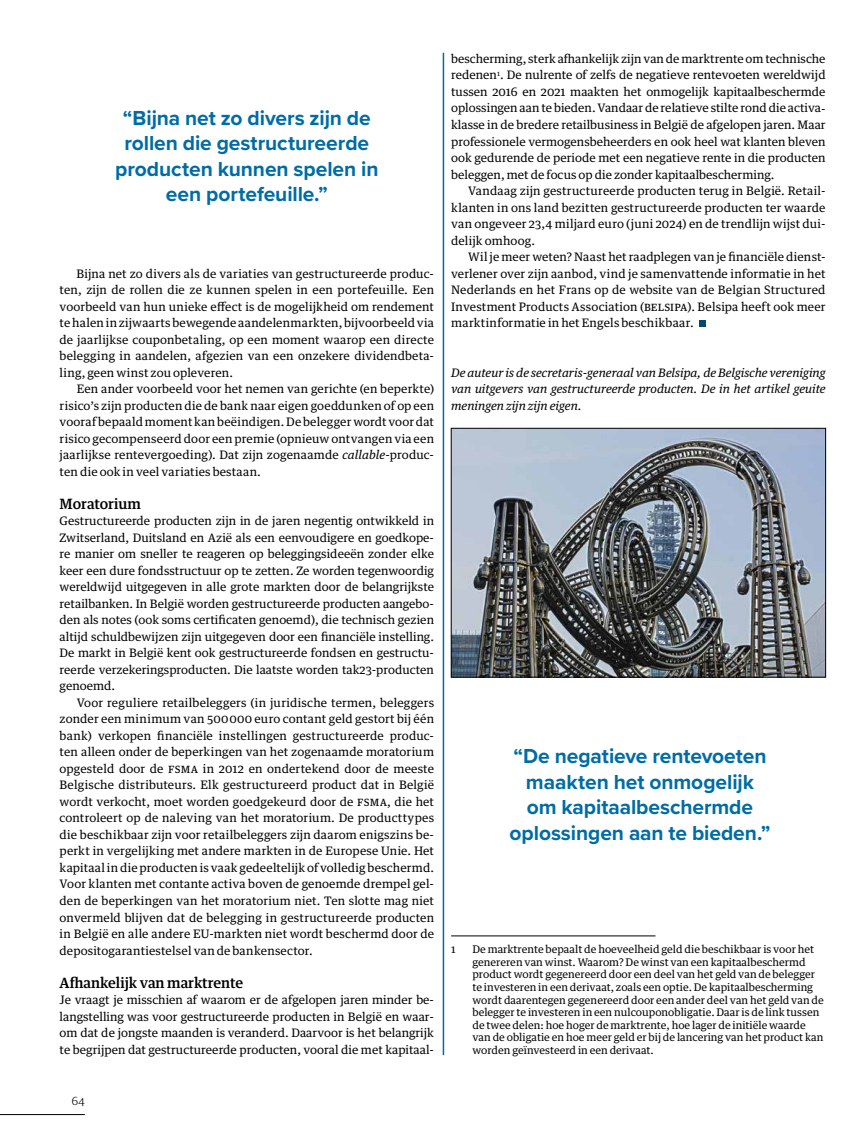
<style>
.page{position:relative;width:864px;height:1136px;background:#fff}
.page>*{position:absolute;margin:0;border:0;box-sizing:border-box;transform-origin:0 0}
.t1{font:700 21px/25.5px "Proxima Nova";letter-spacing:-.005em;color:#006ca6;text-align:center}
.t2{font:500 14.25px "Guardian Text Egyp";color:#000}
.t3{font:11.7px/16.5px "Guardian Text Egyp";color:#000;text-align:justify}
.t4{font:italic 11.7px/16.5px "Guardian Text Egyp";color:#000;text-align:justify}
.t5{font:300 11.7px "Guardian Egyp";color:#000}
.t6{font:10.5px/12.6px "Guardian Text Egyp";color:#000}
.s1{font-style:italic}
</style>
<div class="page">
<hr style="left:0;top:1114px;width:85px;height:1px;background:#000">
<div style="left:699px;top:320px;width:6px;height:7px;background:#004973"></div>
<hr style="left:442px;top:53px;width:2px;height:1001px;background:#006ca6">
<hr style="left:451px;top:935px;width:204px;height:1px;background:#000">
<img style="left:453px;top:430px;width:370px;height:245px">
<div style="left:451px;top:428px;width:374px;height:249px;border:1px solid #000"></div>
<h1 class="t1" style="left:115px;top:104px;width:265px">“Bijna net zo divers zijn de rollen die gestructureerde producten kunnen spelen in een portefeuille.”</h1>
<p class="t3" style="left:60px;top:264px;width:376px;text-indent:17px">Bijna net zo divers als de variaties van gestructureerde produc&shy;ten, zijn de rollen die ze kunnen spelen in een portefeuille. Een voorbeeld van hun unieke effect is de mogelijkheid om rendement te halen in zijwaarts bewegende aandelenmarkten, bijvoorbeeld via de jaarlijkse couponbetaling, op een moment waarop een directe belegging in aandelen, afgezien van een onzekere dividendbeta&shy;ling, geen winst zou opleveren.</p>
<p class="t3" style="left:60px;top:379px;width:376px;text-indent:17px">Een ander voorbeeld voor het nemen van gerichte (en beperkte) risico’s zijn producten die de bank naar eigen goeddunken of op een vooraf bepaald moment kan beëindigen. De belegger wordt voor dat risico gecompenseerd door een premie (opnieuw ontvangen via een jaarlijkse rentevergoeding). Dat zijn zogenaamde <span class="s1">callable</span>-produc&shy;ten die ook in veel variaties bestaan.</p>
<p class="t2" style="left:60px;top:491px;width:83px">Moratorium</p>
<p class="t3" style="left:60px;top:511px;width:376px">Gestructureerde producten zijn in de jaren negentig ontwikkeld in Zwitserland, Duitsland en Azië als een eenvoudigere en goedkope&shy;re manier om sneller te reageren op beleggingsideeën zonder elke keer een dure fondsstructuur op te zetten. Ze worden tegenwoordig wereldwijd uitgegeven in alle grote markten door de belangrijkste retailbanken. In België worden gestructureerde producten aangebo&shy;den als notes (ook soms certificaten genoemd), die technisch gezien altijd schuldbewijzen zijn uitgegeven door een financiële instelling.<br>De markt in België kent ook gestructureerde fondsen en gestructu&shy;reerde verzekeringsproducten. Die laatste worden tak23-producten genoemd.</p>
<p class="t3" style="left:60px;top:693px;width:376px;text-indent:17px">Voor reguliere retailbeleggers (in juridische termen, beleggers zonder een minimum van 500 000 euro contant geld gestort bij één bank) verkopen financiële instellingen gestructureerde produc&shy;ten alleen onder de beperkingen van het zogenaamde moratorium opgesteld door de FSMA in 2012 en ondertekend door de meeste Belgische distributeurs. Elk gestructureerd product dat in België wordt verkocht, moet worden goedgekeurd door de FSMA, die het controleert op de naleving van het moratorium. De producttypes die beschikbaar zijn voor retailbeleggers zijn daarom enigszins be&shy;perkt in vergelijking met andere markten in de Europese Unie. Het kapitaal in die producten is vaak gedeeltelijk of volledig beschermd.<br>Voor klanten met contante activa boven de genoemde drempel gel&shy;den de beperkingen van het moratorium niet. Ten slotte mag niet onvermeld blijven dat de belegging in gestructureerde producten in België en alle andere EU-markten niet wordt beschermd door de depositogarantiestelsel van de bankensector.</p>
<p class="t2" style="left:60px;top:970px;width:185px">Afhankelijk van marktrente</p>
<p class="t3" style="left:60px;top:990px;width:376px">Je vraagt je misschien af waarom er de afgelopen jaren minder be&shy;langstelling was voor gestructureerde producten in België en waar&shy;om dat de jongste maanden is veranderd. Daarvoor is het belangrijk te begrijpen dat gestructureerde producten, vooral die met kapitaal-</p>
<p class="t5" style="left:72px;top:1092px;width:14px">64</p>
<p class="t3" style="left:451px;top:49px;width:376px">bescherming, sterk afhankelijk zijn van de marktrente om technische redenen<sup>1</sup>. De nulrente of zelfs de negatieve rentevoeten wereldwijd tussen 2016 en 2021 maakten het onmogelijk kapitaalbeschermde oplossingen aan te bieden. Vandaar de relatieve stilte rond die activa&shy;klasse in de bredere retailbusiness in België de afgelopen jaren. Maar professionele vermogensbeheerders en ook heel wat klanten bleven ook gedurende de periode met een negatieve rente in die producten beleggen, met de focus op die zonder kapitaalbescherming.</p>
<p class="t3" style="left:451px;top:181px;width:376px;text-indent:17px">Vandaag zijn gestructureerde producten terug in België. Retail&shy;klanten in ons land bezitten gestructureerde producten ter waarde van ongeveer 23,4 miljard euro (juni 2024) en de trendlijn wijst dui&shy;delijk omhoog.</p>
<p class="t3" style="left:451px;top:247px;width:376px;text-indent:17px">Wil je meer weten? Naast het raadplegen van je financiële dienst&shy;verlener over zijn aanbod, vind je samenvattende informatie in het Nederlands en het Frans op de website van de Belgian Structured Investment Products Association (BELSIPA). Belsipa heeft ook meer marktinformatie in het Engels beschikbaar.</p>
<p class="t4" style="left:451px;top:363px;width:376px">De auteur is de secretaris-generaal van Belsipa, de Belgische vereniging van uitgevers van gestructureerde producten. De in het artikel geuite meningen zijn zijn eigen.</p>
<h1 class="t1" style="left:509px;top:743px;width:262px">“De negatieve rentevoeten maakten het onmogelijk om kapitaalbeschermde oplossingen aan te bieden.”</h1>
<p class="t6" style="left:451px;top:941px;width:6px">1</p>
<p class="t6" style="left:472px;top:941px;width:353px">De marktrente bepaalt de hoeveelheid geld die beschikbaar is voor het genereren van winst. Waarom? De winst van een kapitaalbeschermd product wordt gegenereerd door een deel van het geld van de belegger te investeren in een derivaat, zoals een optie. De kapitaalbescherming wordt daarentegen gegenereerd door een ander deel van het geld van de belegger te investeren in een nulcouponobligatie. Daar is de link tussen de twee delen: hoe hoger de marktrente, hoe lager de initiële waarde van de obligatie en hoe meer geld er bij de lancering van het product kan worden geïnvesteerd in een derivaat.</p>
</div>
